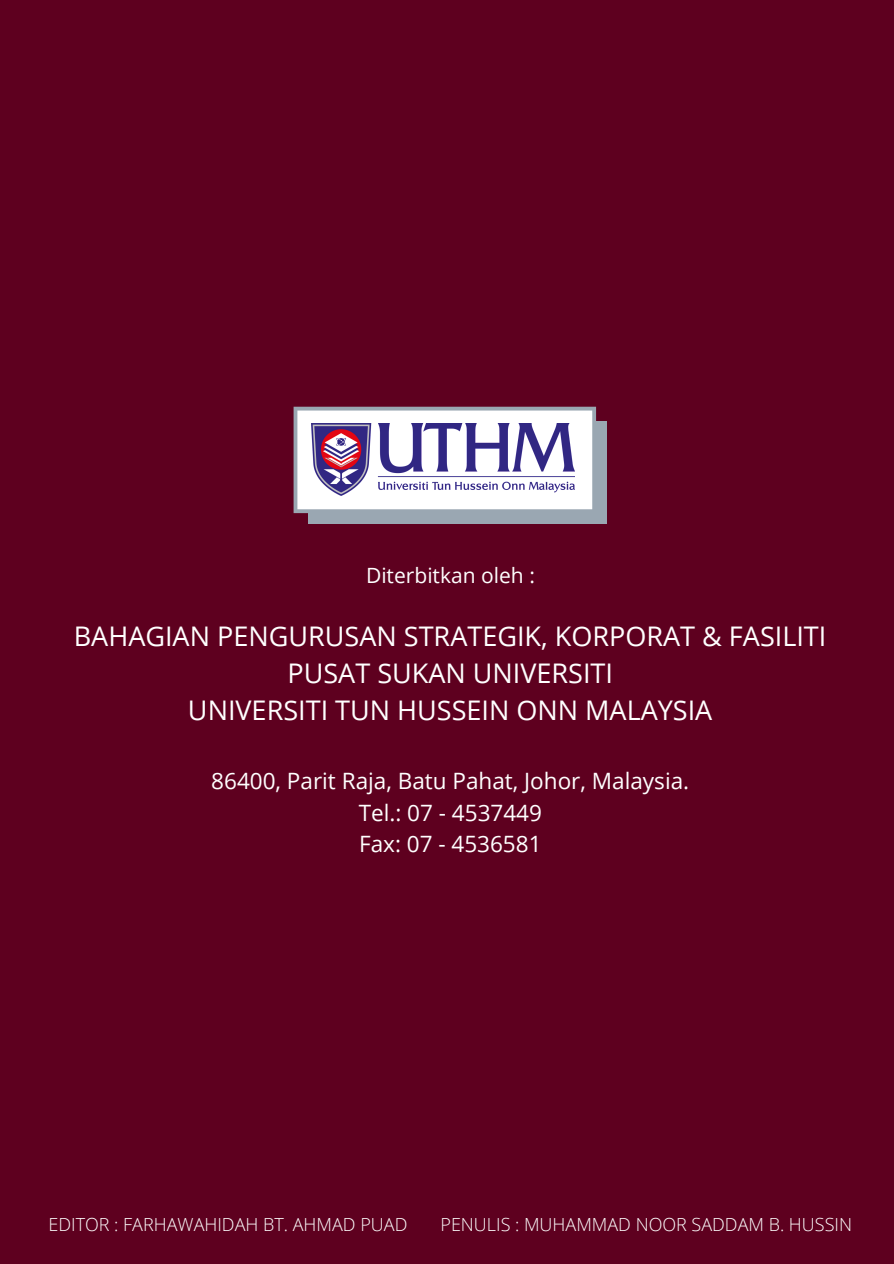
<style>
.page{position:relative;width:894px;height:1264px;background:#fff}
.page>*{position:absolute;margin:0;border:0;box-sizing:border-box;transform-origin:0 0}
.t1{font:27px "Open Sans";color:#fff}
.t2{font:22.5px "Open Sans";color:#fff}
.t3{font:21px "Open Sans";color:#fff}
.t4{font:300 18px "Open Sans";color:#fff}
</style>
<div class="page">
<div style="left:0;top:0;width:893px;height:1263px;background:#5e001f"></div>
<div style="left:308px;top:421px;width:298px;height:103px;background:#9aa7b2"></div>
<svg style="left:293px;top:407px;width:303px;height:106px;background:#e4e6ea"></svg>
<img style="left:311px;top:424px;width:263px;height:72px">
<p class="t3" style="left:366px;top:560px;width:170px">Diterbitkan oleh :</p>
<p class="t1" style="left:74px;top:617px;width:753px">BAHAGIAN PENGURUSAN STRATEGIK, KORPORAT &amp; FASILITI</p>
<p class="t1" style="left:287px;top:654px;width:327px">PUSAT SUKAN UNIVERSITI</p>
<p class="t1" style="left:188px;top:691px;width:525px">UNIVERSITI TUN HUSSEIN ONN MALAYSIA</p>
<p class="t2" style="left:211px;top:765px;width:479px">86400, Parit Raja, Batu Pahat, Johor, Malaysia.</p>
<p class="t2" style="left:358px;top:796px;width:185px">Tel.: 07 - 4537449</p>
<p class="t2" style="left:359px;top:828px;width:184px">Fax: 07 - 4536581</p>
<p class="t4" style="left:48px;top:1211px;width:360px">EDITOR : FARHAWAHIDAH BT. AHMAD PUAD</p>
<p class="t4" style="left:440px;top:1211px;width:413px">PENULIS : MUHAMMAD NOOR SADDAM B. HUSSIN</p>
</div>
